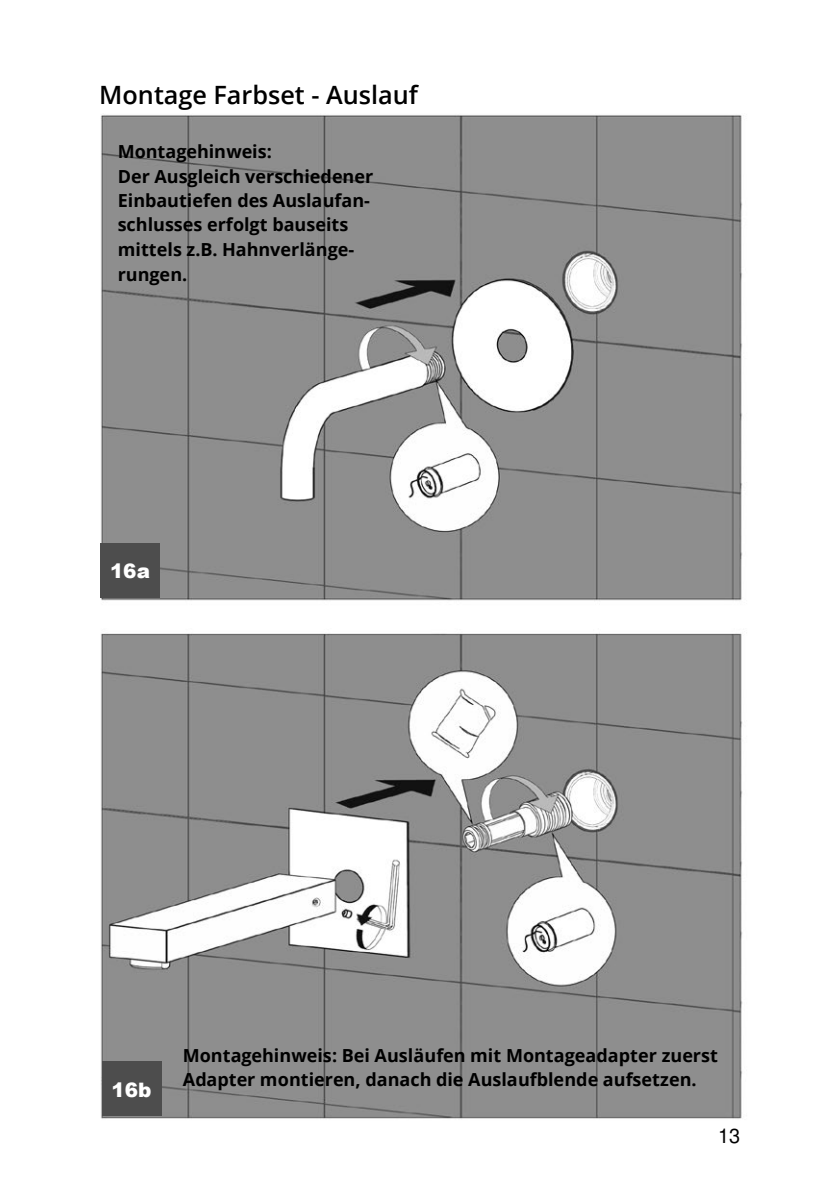
<style>
.page{position:relative;width:840px;height:1191px;background:#fff}
.page>*{position:absolute;margin:0;border:0;box-sizing:border-box;transform-origin:0 0}
.t1{font:600 25.2px "Open Sans";color:#000}
.t2{font:900 20px "Arial";color:#fff}
.t3{font:20px "Helvetica";color:#000}
.t4{font:700 18px/24.6px "Open Sans";letter-spacing:-.005em;color:#000}
</style>
<div class="page">
<img style="left:100px;top:114px;width:643px;height:1005px">
<div style="left:101px;top:543px;width:59px;height:54px;background:#4d4d4d"></div>
<div style="left:102px;top:1062px;width:59px;height:54px;background:#4d4d4d"></div>
<h1 class="t1" style="left:99px;top:78px;width:320px">Montage Farbset - Auslauf</h1>
<p class="t4" style="left:118px;top:139px;width:257px">Montagehinweis:<br>Der Ausgleich verschiedener<br>Einbautiefen des Auslaufan&shy;schlusses erfolgt bauseits mittels z.B. Hahnverlänge&shy;rungen.</p>
<p class="t2" style="left:110px;top:557px;width:41px">16a</p>
<p class="t2" style="left:111px;top:1075px;width:41px">16b</p>
<p class="t4" style="left:183px;top:1042px;width:536px">Montagehinweis: Bei Ausläufen mit Montageadapter zuerst<br>Adapter montieren, danach die Auslaufblende aufsetzen.</p>
<p class="t3" style="left:717px;top:1128px;width:24px">13</p>
</div>
